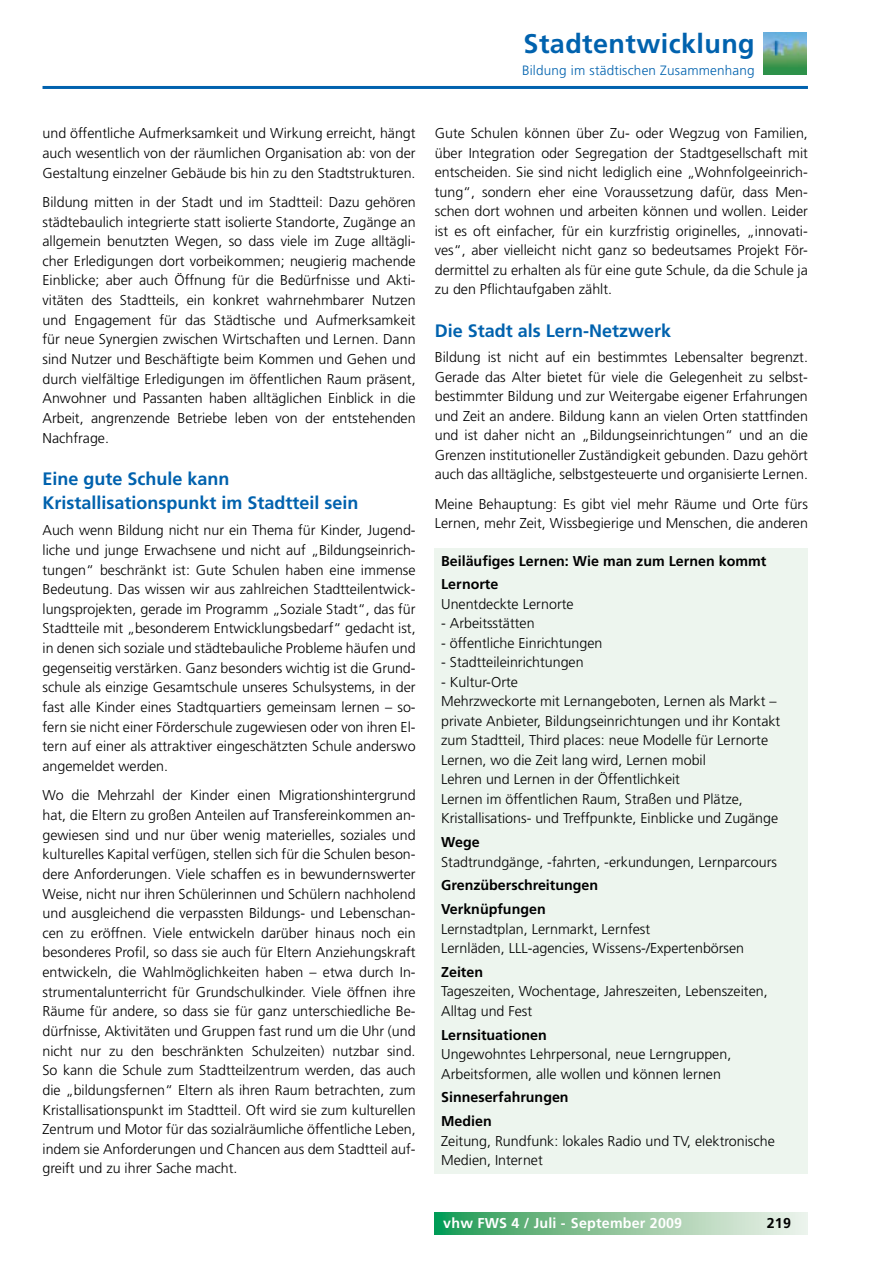
<style>
.page{position:relative;width:893px;height:1263px;background:#fff}
.page>*{position:absolute;margin:0;border:0;box-sizing:border-box;transform-origin:0 0}
.t1{font:700 27px "Frutiger LT";letter-spacing:.015em;color:#0062ae}
._02_Zwischenüberschr{font:700 18px/24.2px "Frutiger LT";color:#0062ae}
._01_Grundschrift{font:300 14.25px/19.6px "Frutiger LT";color:#000;text-align:justify}
._01_Grundschrift-2{font:700 14.25px "Frutiger LT";color:#000}
.t2{font:700 14.25px "Frutiger LT";letter-spacing:.015em;color:#fff}
.t3{font:300 13.5px "Frutiger LT";letter-spacing:.015em;color:#0062ae}
</style>
<div class="page">
<hr style="left:43px;top:86px;width:765px;height:3px;background:#0062ae">
<svg style="left:435px;top:1213px;width:373px;height:21px;background:#8ec69f"></svg>
<img style="left:764px;top:32px;width:42px;height:43px">
<div style="left:435px;top:549px;width:373px;height:625px;background:#edf5ee"></div>
<p class="t1" style="left:524px;top:28px;width:233px">Stadtentwicklung</p>
<p class="t3" style="left:522px;top:62px;width:234px">Bildung im städtischen Zusammenhang</p>
<p class="_01_Grundschrift" style="left:43px;top:124px;width:375px">und öffentliche Aufmerksamkeit und Wirkung erreicht, hängt auch wesentlich von der räumlichen Organisation ab: von der Gestaltung einzelner Gebäude bis hin zu den Stadtstrukturen.</p>
<p class="_01_Grundschrift" style="left:43px;top:192px;width:375px">Bildung mitten in der Stadt und im Stadtteil: Dazu gehören städtebaulich integrierte statt isolierte Standorte, Zugänge an allgemein benutzten Wegen, so dass viele im Zuge alltägli&shy;cher Erledigungen dort vorbeikommen; neugierig machende Einblicke; aber auch Öffnung für die Bedürfnisse und Akti&shy;vitäten des Stadtteils, ein konkret wahrnehmbarer Nutzen und Engagement für das Städtische und Aufmerksamkeit für neue Synergien zwischen Wirtschaften und Lernen. Dann sind Nutzer und Beschäftigte beim Kommen und Gehen und durch vielfältige Erledigungen im öffentlichen Raum präsent, Anwohner und Passanten haben alltäglichen Einblick in die Arbeit, angrenzende Betriebe leben von der entstehenden Nachfrage.</p>
<p class="_02_Zwischenüberschr" style="left:43px;top:467px;width:318px">Eine gute Schule kann<br>Kristallisationspunkt im Stadtteil sein</p>
<p class="_01_Grundschrift" style="left:43px;top:521px;width:375px">Auch wenn Bildung nicht nur ein Thema für Kinder, Jugend&shy;liche und junge Erwachsene und nicht auf „Bildungseinrich&shy;tungen“ beschränkt ist: Gute Schulen haben eine immense Bedeutung. Das wissen wir aus zahlreichen Stadtteilentwick&shy;lungsprojekten, gerade im Programm „Soziale Stadt“, das für Stadtteile mit „besonderem Entwicklungsbedarf“ gedacht ist, in denen sich soziale und städtebauliche Probleme häufen und gegenseitig verstärken. Ganz besonders wichtig ist die Grund&shy;schule als einzige Gesamtschule unseres Schulsystems, in der fast alle Kinder eines Stadtquartiers gemeinsam lernen – so&shy;fern sie nicht einer Förderschule zugewiesen oder von ihren El&shy;tern auf einer als attraktiver eingeschätzten Schule anderswo angemeldet werden.</p>
<p class="_01_Grundschrift" style="left:43px;top:786px;width:375px">Wo die Mehrzahl der Kinder einen Migrationshintergrund hat, die Eltern zu großen Anteilen auf Transfereinkommen an&shy;gewiesen sind und nur über wenig materielles, soziales und kulturelles Kapital verfügen, stellen sich für die Schulen beson&shy;dere Anforderungen. Viele schaffen es in bewundernswerter Weise, nicht nur ihren Schülerinnen und Schülern nachholend und ausgleichend die verpassten Bildungs- und Lebenschan&shy;cen zu eröffnen. Viele entwickeln darüber hinaus noch ein besonderes Profil, so dass sie auch für Eltern Anziehungskraft entwickeln, die Wahlmöglichkeiten haben – etwa durch In&shy;strumentalunterricht für Grundschulkinder. Viele öffnen ihre Räume für andere, so dass sie für ganz unterschiedliche Be&shy;dürfnisse, Aktivitäten und Gruppen fast rund um die Uhr (und nicht nur zu den beschränkten Schulzeiten) nutzbar sind.<br>So kann die Schule zum Stadtteilzentrum werden, das auch die „bildungsfernen“ Eltern als ihren Raum betrachten, zum Kristallisationspunkt im Stadtteil. Oft wird sie zum kulturellen Zentrum und Motor für das sozialräumliche öffentliche Leben, indem sie Anforderungen und Chancen aus dem Stadtteil auf&shy;greift und zu ihrer Sache macht.</p>
<p class="_01_Grundschrift" style="left:435px;top:124px;width:375px">Gute Schulen können über Zu- oder Wegzug von Familien, über Integration oder Segregation der Stadtgesellschaft mit entscheiden. Sie sind nicht lediglich eine „Wohnfolgeeinrich&shy;tung“, sondern eher eine Voraussetzung dafür, dass Men&shy;schen dort wohnen und arbeiten können und wollen. Leider ist es oft einfacher, für ein kurzfristig originelles, „innovati&shy;ves“, aber vielleicht nicht ganz so bedeutsames Projekt För&shy;dermittel zu erhalten als für eine gute Schule, da die Schule ja zu den Pflichtaufgaben zählt.</p>
<p class="_02_Zwischenüberschr" style="left:435px;top:318px;width:238px">Die Stadt als Lern-Netzwerk</p>
<p class="_01_Grundschrift" style="left:435px;top:348px;width:375px">Bildung ist nicht auf ein bestimmtes Lebensalter begrenzt.<br>Gerade das Alter bietet für viele die Gelegenheit zu selbst&shy;bestimmter Bildung und zur Weitergabe eigener Erfahrungen und Zeit an andere. Bildung kann an vielen Orten stattfinden und ist daher nicht an „Bildungseinrichtungen“ und an die Grenzen institutioneller Zuständigkeit gebunden. Dazu gehört auch das alltägliche, selbstgesteuerte und organisierte Lernen.</p>
<p class="_01_Grundschrift" style="left:435px;top:494px;width:375px">Meine Behauptung: Es gibt viel mehr Räume und Orte fürs<br>Lernen, mehr Zeit, Wissbegierige und Menschen, die anderen</p>
<p class="_01_Grundschrift-2" style="left:441px;top:552px;width:327px">Beiläufiges Lernen: Wie man zum Lernen kommt</p>
<p class="_01_Grundschrift-2" style="left:441px;top:576px;width:59px">Lernorte</p>
<p class="_01_Grundschrift" style="left:441px;top:594px;width:134px">Unentdeckte Lernorte</p>
<p class="_01_Grundschrift" style="left:441px;top:614px;width:95px">- Arbeitsstätten</p>
<p class="_01_Grundschrift" style="left:441px;top:633px;width:163px">- öffentliche Einrichtungen</p>
<p class="_01_Grundschrift" style="left:441px;top:653px;width:144px">- Stadtteileinrichtungen</p>
<p class="_01_Grundschrift" style="left:441px;top:672px;width:78px">- Kultur-Orte</p>
<p class="_01_Grundschrift" style="left:441px;top:692px;width:341px;text-align:left">Mehrzweckorte mit Lernangeboten, Lernen als Markt – private Anbieter, Bildungseinrichtungen und ihr Kontakt zum Stadtteil, Third places: neue Modelle für Lernorte</p>
<p class="_01_Grundschrift" style="left:441px;top:750px;width:266px">Lernen, wo die Zeit lang wird, Lernen mobil</p>
<p class="_01_Grundschrift" style="left:441px;top:770px;width:240px">Lehren und Lernen in der Öffentlichkeit</p>
<p class="_01_Grundschrift" style="left:441px;top:789px;width:339px">Lernen im öffentlichen Raum, Straßen und Plätze,<br>Kristallisations- und Treffpunkte, Einblicke und Zugänge</p>
<p class="_01_Grundschrift-2" style="left:441px;top:834px;width:40px">Wege</p>
<p class="_01_Grundschrift" style="left:441px;top:852px;width:337px">Stadtrundgänge, -fahrten, -erkundungen, Lernparcours</p>
<p class="_01_Grundschrift-2" style="left:441px;top:877px;width:159px">Grenzüberschreitungen</p>
<p class="_01_Grundschrift-2" style="left:441px;top:901px;width:106px">Verknüpfungen</p>
<p class="_01_Grundschrift" style="left:441px;top:919px;width:210px">Lernstadtplan, Lernmarkt, Lernfest</p>
<p class="_01_Grundschrift" style="left:441px;top:938px;width:305px">Lernläden, LLL-agencies, Wissens-/Expertenbörsen</p>
<p class="_01_Grundschrift-2" style="left:441px;top:963px;width:43px">Zeiten</p>
<p class="_01_Grundschrift" style="left:441px;top:982px;width:328px">Tageszeiten, Wochentage, Jahreszeiten, Lebenszeiten,<br>Alltag und Fest</p>
<p class="_01_Grundschrift-2" style="left:441px;top:1026px;width:107px">Lernsituationen</p>
<p class="_01_Grundschrift" style="left:441px;top:1045px;width:292px">Ungewohntes Lehrpersonal, neue Lerngruppen,<br>Arbeitsformen, alle wollen und können lernen</p>
<p class="_01_Grundschrift-2" style="left:441px;top:1089px;width:129px">Sinneserfahrungen</p>
<p class="_01_Grundschrift-2" style="left:441px;top:1113px;width:52px">Medien</p>
<p class="_01_Grundschrift" style="left:441px;top:1131px;width:335px">Zeitung, Rundfunk: lokales Radio und TV, elektronische<br>Medien, Internet</p>
<p class="t2" style="left:443px;top:1215px;width:240px">vhw FWS 4 / Juli - September 2009</p>
<p class="_01_Grundschrift-2" style="left:767px;top:1214px;width:26px">219</p>
</div>
